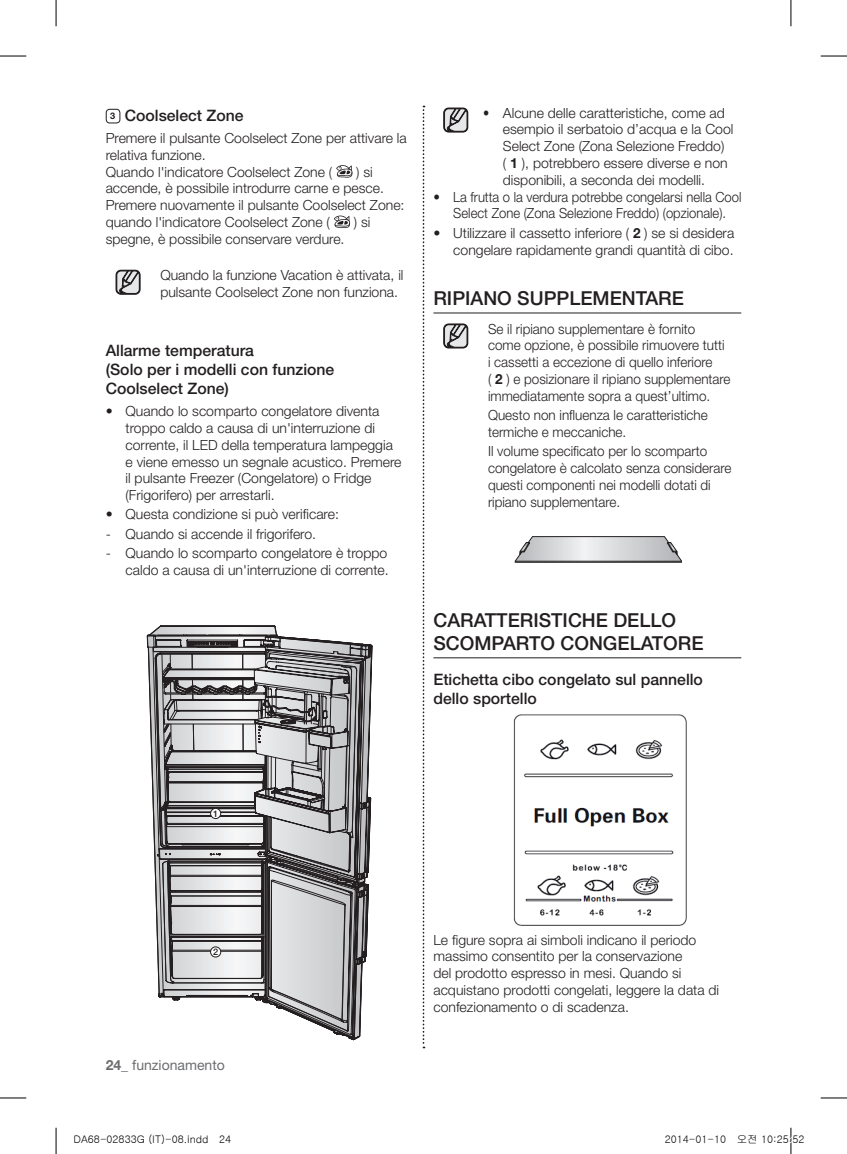
<style>
.page{position:relative;width:847px;height:1154px;background:#fff}
.page>*{position:absolute;margin:0;border:0;box-sizing:border-box;transform-origin:0 0}
.Level_1_Title{font:500 19.25px/23.1px "Helvetica Neue LT Pro";color:#231f20}
.Level_1_Headline{font:500 15.75px/18.9px "Helvetica Neue LT Pro";color:#231f20}
.Level_1_Body{font:300 14px/16.8px "Helvetica Neue LT Pro";color:#231f20}
.Level_2_Body{font:300 14px/16.8px "Helvetica Neue LT Pro";color:#231f20;scale:.96 1}
.Level_1_Body-2{font:300 14px/16.8px "Helvetica Neue LT Pro";color:#231f20;scale:.88 1}
.Level_1_Body-3{font:300 14px/16.8px "Helvetica Neue LT Pro";color:#231f20;text-align:center;scale:.93 1}
.Level_2_Body-2{font:300 14px/16.8px "Helvetica Neue LT Pro";color:#231f20}
.t1{font:14px "Helvetica Neue LT Pro";color:#6c6d70}
.t2{font:10.5px "Gulim";color:#000}
.t3{font:500 9.1px "Helvetica Neue LT Pro";color:#231f20}
.t4{font:700 9.1px "Helvetica Neue LT Pro";color:#231f20}
.s1{font-weight:700}
</style>
<div class="page">
<svg style="left:422px;top:106px;width:2px;height:942px"></svg>
<div style="left:106px;top:109px;width:14px;height:14px;border:1px solid #231f20;border-radius:3px"></div>
<svg style="left:336px;top:165px;width:16px;height:13px"></svg>
<svg style="left:334px;top:216px;width:16px;height:12px"></svg>
<svg style="left:115px;top:269px;width:26px;height:26px"></svg>
<hr style="left:433px;top:313px;width:308px;height:1px;background:#231f20">
<hr style="left:433px;top:657px;width:308px;height:1px;background:#231f20">
<svg style="left:443px;top:107px;width:25px;height:26px"></svg>
<svg style="left:443px;top:323px;width:25px;height:26px"></svg>
<div style="left:514px;top:561px;width:167px;height:1px;border:1px solid #231f20"></div>
<svg style="left:515px;top:537px;width:166px;height:25px;background:#cbcbcd"></svg>
<svg style="left:148px;top:626px;width:129px;height:9px"></svg>
<svg style="left:147px;top:635px;width:225px;height:405px"></svg>
<div style="left:210px;top:808px;width:11px;height:10px;background:#fff;border-radius:50%"></div>
<div style="left:210px;top:808px;width:11px;height:11px;border:1px solid #231f20;border-radius:50%"></div>
<div style="left:210px;top:947px;width:11px;height:10px;background:#fff;border-radius:50%"></div>
<div style="left:210px;top:946px;width:11px;height:11px;border:1px solid #231f20;border-radius:50%"></div>
<img style="left:513px;top:714px;width:174px;height:212px">
<svg style="left:0;top:56px;width:26px;height:1px"></svg>
<svg style="left:820px;top:56px;width:26px;height:1px"></svg>
<svg style="left:0;top:1097px;width:26px;height:1px"></svg>
<svg style="left:820px;top:1097px;width:26px;height:1px"></svg>
<svg style="left:56px;top:0;width:1px;height:26px"></svg>
<svg style="left:56px;top:1128px;width:1px;height:26px"></svg>
<svg style="left:790px;top:0;width:1px;height:26px"></svg>
<svg style="left:790px;top:1128px;width:2px;height:26px"></svg>
<p class="t4" style="left:110px;top:110px;width:7px">3</p>
<p class="Level_1_Headline" style="left:125px;top:106px;width:120px">Coolselect Zone</p>
<p class="Level_1_Body" style="left:106px;top:129px;width:302px">Premere il pulsante Coolselect Zone per attivare la relativa funzione.<br>Quando l'indicatore Coolselect Zone (</p>
<p class="Level_1_Body" style="left:106px;top:163px;width:300px;text-indent:250px">) si accende, è possibile introdurre carne e pesce.<br>Premere nuovamente il pulsante Coolselect Zone: quando l'indicatore Coolselect Zone (</p>
<p class="Level_1_Body" style="left:354px;top:213px;width:18px">) si</p>
<p class="Level_1_Body" style="left:106px;top:230px;width:240px">spegne, è possibile conservare verdure.</p>
<p class="Level_2_Body-2" style="left:160px;top:266px;width:245px">Quando la funzione Vacation è attivata, il pulsante Coolselect Zone non funziona.</p>
<p class="Level_1_Headline" style="left:106px;top:341px;width:230px">Allarme temperatura<br>(Solo per i modelli con funzione<br>Coolselect Zone)</p>
<p class="Level_1_Body" style="left:125px;top:402px;width:277px;text-indent:-20px">• Quando lo scomparto congelatore diventa troppo caldo a causa di un'interruzione di corrente, il LED della temperatura lampeggia e viene emesso un segnale acustico. Premere il pulsante Freezer (Congelatore) o Fridge (Frigorifero) per arrestarli.</p>
<p class="Level_1_Body" style="left:106px;top:506px;width:235px">• Questa condizione si può verificare:</p>
<p class="Level_1_Body" style="left:106px;top:525px;width:212px">- Quando si accende il frigorifero.</p>
<p class="Level_1_Body" style="left:106px;top:544px;width:284px;text-align:right">- Quando lo scomparto congelatore è troppo caldo a causa di un'interruzione di corrente.</p>
<p class="Level_1_Body-2" style="left:502px;top:104px;width:263px;text-indent:-20px">• Alcune delle caratteristiche, come ad esempio il serbatoio d’acqua e la Cool Select Zone (Zona Selezione Freddo)<br>( <span class="s1">1</span> ), potrebbero essere diverse e non disponibili, a seconda dei modelli.</p>
<p class="Level_1_Body-3" style="left:433px;top:188px;width:332px">• La frutta o la verdura potrebbe congelarsi nella Cool<br>Select Zone (Zona Selezione Freddo) (opzionale).</p>
<p class="Level_1_Body" style="left:433px;top:224px;width:302px;text-align:right">• Utilizzare il cassetto inferiore ( <span class="s1">2</span> ) se si desidera congelare rapidamente grandi quantità di cibo.</p>
<p class="Level_1_Title" style="left:433px;top:286px;width:252px">RIPIANO SUPPLEMENTARE</p>
<p class="Level_2_Body" style="left:488px;top:320px;width:254px">Se il ripiano supplementare è fornito come opzione, è possibile rimuovere tutti<br>i cassetti a eccezione di quello inferiore<br>( <span class="s1">2</span> ) e posizionare il ripiano supplementare immediatamente sopra a quest’ultimo.</p>
<p class="Level_2_Body" style="left:488px;top:406px;width:230px">Questo non influenza le caratteristiche termiche e meccaniche.</p>
<p class="Level_2_Body" style="left:488px;top:442px;width:255px">Il volume specificato per lo scomparto congelatore è calcolato senza considerare questi componenti nei modelli dotati di ripiano supplementare.</p>
<p class="Level_1_Title" style="left:433px;top:608px;width:271px">CARATTERISTICHE DELLO<br>SCOMPARTO CONGELATORE</p>
<p class="Level_1_Headline" style="left:433px;top:670px;width:271px">Etichetta cibo congelato sul pannello dello sportello</p>
<p class="t3" style="left:213px;top:808px;width:7px">1</p>
<p class="t3" style="left:213px;top:946px;width:7px">2</p>
<p class="t1" style="left:106px;top:1056px;width:121px"><span class="s1">24_</span> funzionamento</p>
<p class="Level_1_Body" style="left:433px;top:931px;width:287px">Le figure sopra ai simboli indicano il periodo massimo consentito per la conservazione<br>del prodotto espresso in mesi. Quando si acquistano prodotti congelati, leggere la data di confezionamento o di scadenza.</p>
<p class="t2" style="left:74px;top:1134px;width:159px">DA68-02833G (IT)-08.indd 24</p>
<p class="t2" style="left:664px;top:1134px;width:141px">2014-01-10 오전 10:25:52</p>
</div>
